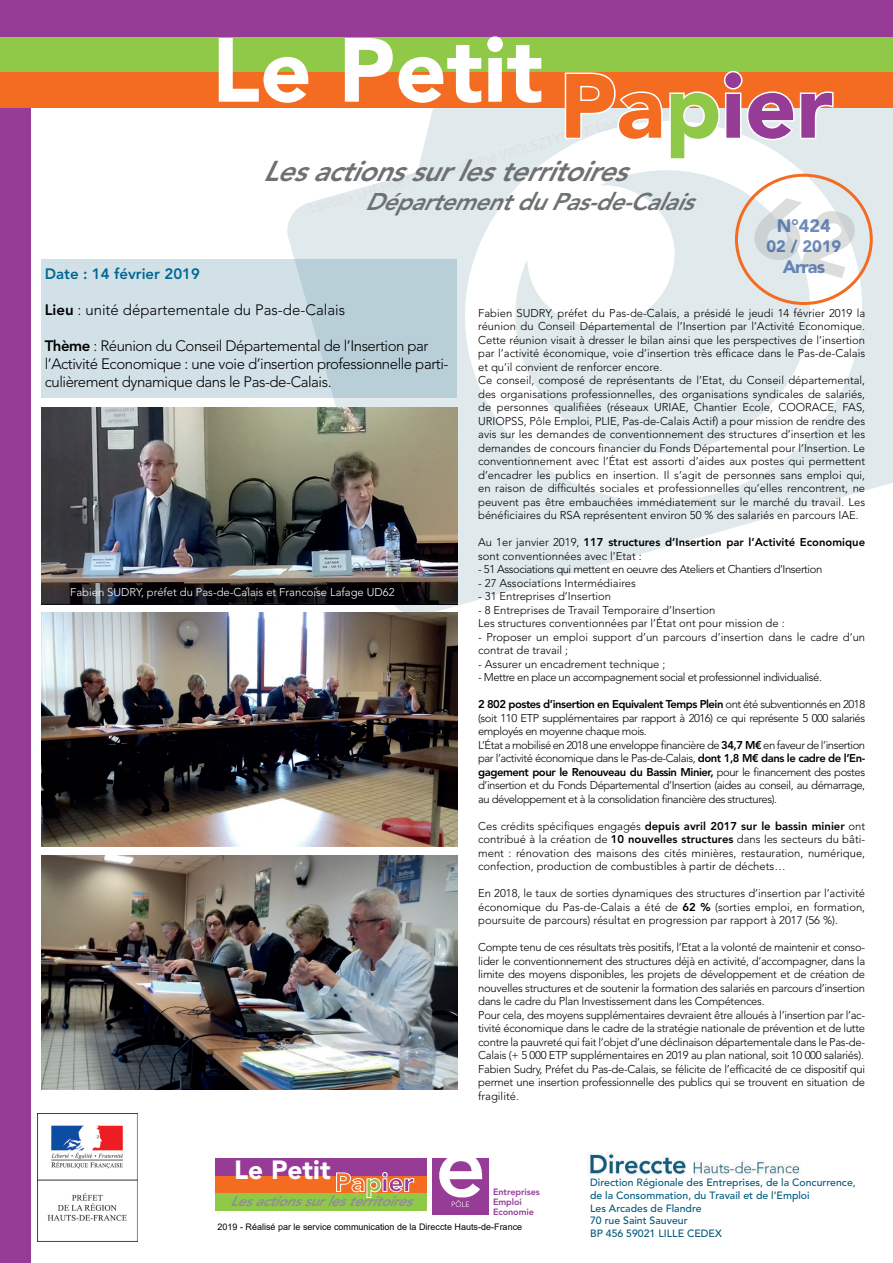
<style>
.page{position:relative;width:893px;height:1263px;background:#fff}
.page>*{position:absolute;margin:0;border:0;box-sizing:border-box;transform-origin:0 0}
.t1{font:900 90px "Avenir LT Std";color:#fff}
.t2{font:italic 800 28.5px "Avenir LT Std";color:#6e7173}
.t3{font:900 26.1px "Avenir LT Std";color:#fff}
.t4{font:900 26.1px "Avenir LT Std";color:#973c96}
.t5{font:italic 800 24px "Avenir LT Std";color:#6e7173}
.t6{font:900 18px "Avenir LT Std";letter-spacing:-.05em;color:#174895}
.t7{font:900 16.5px "Avenir LT Std";color:#174895}
.t8{font:300 15px/18px "Avenir LT Std";letter-spacing:-.03em;color:#000001}
.t9{font:300 15px "Avenir LT Std";color:#000001}
.t10{font:800 15px "Avenir LT Std";color:#006893}
.t11{font:italic 800 14.25px "Avenir LT Std";color:#8d8f92}
.t12{font:300 11.25px/13.5px "Avenir LT Std";color:#000001}
.t13{font:300 11.25px/13.5px "Avenir LT Std";letter-spacing:-.025em;color:#000001}
.t14{font:300 11.25px/13.5px "Avenir LT Std";letter-spacing:-.04em;color:#000001}
.t15{font:800 11.25px/13.5px "Avenir LT Std";color:#000001}
.t16{font:300 11.25px "Avenir LT Std";color:#fff}
.t17{font:500 10.5px/12.6px "Avenir LT Std";color:#00597d}
.t18{font:9px "Arial";color:#000001}
.t19{font:800 9px/9.8px "Avenir LT Std";letter-spacing:-.01em;color:#973c96}
.s1{color:#f36c21}
.s2{color:#90c848}
.s3{color:#973c96}
.s4{font-weight:800}
.s5{font-weight:300}
</style>
<div class="page">
<svg style="left:284px;top:108px;width:609px;height:511px;fill:#e0e9eb"></svg>
<svg style="left:511px;top:154px;width:315px;height:315px;fill:#e0e9eb"></svg>
<div style="left:42px;top:260px;width:415px;height:138px;background:linear-gradient(to right,#dbe7ee,#b7cfd7)"></div>
<img style="left:42px;top:612px;width:415px;height:235px">
<img style="left:42px;top:855px;width:415px;height:234px">
<div style="left:0;top:2px;width:30px;height:1261px;background:#973c96"></div>
<div style="left:0;top:0;width:893px;height:37px;background:#973c96"></div>
<div style="left:1px;top:37px;width:892px;height:35px;background:#90c848"></div>
<div style="left:1px;top:72px;width:892px;height:36px;background:#f36c21"></div>
<svg style="left:563px;top:70px;width:272px;height:91px"></svg>
<div style="left:735px;top:174px;width:138px;height:131px;border:3px solid #f36c21;border-radius:50%"></div>
<img style="left:38px;top:1113px;width:99px;height:128px">
<div style="left:215px;top:1176px;width:212px;height:17px;background:#f36c21"></div>
<div style="left:215px;top:1158px;width:212px;height:18px;background:#973c96"></div>
<div style="left:215px;top:1193px;width:212px;height:18px;background:#90c848"></div>
<svg style="left:336px;top:1172px;width:78px;height:26px"></svg>
<img style="left:588px;top:1152px;width:213px;height:24px">
<img style="left:432px;top:1159px;width:56px;height:55px">
<svg style="left:452px;top:1200px;width:17px;height:7px"></svg>
<img style="left:42px;top:407px;width:415px;height:197px">
<svg style="left:749px;top:192px;width:110px;height:86px"></svg>
<h1 class="t1" style="left:212px;top:16px;width:623px">Le Petit <span class="s1">Pa</span><span class="s2">p</span><span class="s3">ier</span></h1>
<h2 class="t2" style="left:263px;top:154px;width:377px">Lesactionssurlesterritoires</h2>
<h3 class="t5" style="left:365px;top:188px;width:339px">DépartementduPas-de-Calais</h3>
<h3 class="t10" style="left:45px;top:265px;width:157px">Date : 14 février 2019</h3>
<h3 class="t9" style="left:45px;top:301px;width:302px"><span class="s4">Lieu</span> : unité départementale du Pas-de-Calais</h3>
<h3 class="t8" style="left:45px;top:337px;width:405px"><span class="s4">Thème</span> : Réunion du Conseil Départemental de l’Insertion par l’Activité Economique : une voie d’insertion professionnelle parti&shy;culièrement dynamique dans le Pas-de-Calais.</h3>
<p class="t16" style="left:70px;top:586px;width:326px">Fabien SUDRY, préfet du Pas-de-Calais et Francoise Lafage UD62</p>
<h3 class="t6" style="left:777px;top:215px;width:55px">N°424</h3>
<h3 class="t7" style="left:766px;top:236px;width:77px">02 / 2019</h3>
<h3 class="t6" style="left:783px;top:256px;width:44px">Arras</h3>
<p class="t12" style="left:478px;top:306px;width:389px">Fabien SUDRY, préfet du Pas-de-Calais, a présidé le jeudi 14 février 2019 la réunion du Conseil Départemental de l’Insertion par l’Activité Economique.<br>Cette réunion visait à dresser le bilan ainsi que les perspectives de l’insertion par l’activité économique, voie d’insertion très efficace dans le Pas-de-Calais et qu’il convient de renforcer encore.<br>Ce conseil, composé de représentants de l’Etat, du Conseil départemental, des organisations professionnelles, des organisations syndicales de salariés, de personnes qualifiées (réseaux URIAE, Chantier Ecole, COORACE, FAS, URIOPSS, Pôle Emploi, PLIE, Pas-de-Calais Actif) a pour mission de rendre des avis sur les demandes de conventionnement des structures d’insertion et les demandes de concours financier du Fonds Départemental pour l’Insertion. Le conventionnement avec l’État est assorti d’aides aux postes qui permettent d’encadrer les publics en insertion. Il s’agit de personnes sans emploi qui, en raison de difficultés sociales et professionnelles qu’elles rencontrent, ne peuvent pas être embauchées immédiatement sur le marché du travail. Les bénéficiaires du RSA représentent environ 50 % des salariés en parcours IAE.</p>
<p class="t15" style="left:478px;top:535px;width:388px"><span class="s5">Au 1er janvier 2019,</span> 117 structures d’Insertion par l’Activité Economique <span class="s5">sont conventionnées avec l’Etat :</span></p>
<p class="t14" style="left:478px;top:562px;width:346px">- 51 Associations qui mettent en oeuvre des Ateliers et Chantiers d’Insertion</p>
<p class="t12" style="left:478px;top:576px;width:159px">- 27 Associations Intermédiaires</p>
<p class="t12" style="left:478px;top:589px;width:135px">- 31 Entreprises d’Insertion</p>
<p class="t12" style="left:478px;top:603px;width:308px">- 8 Entreprises de Travail Temporaire d’Insertion<br>Les structures conventionnées par l’État ont pour mission de :</p>
<p class="t12" style="left:478px;top:630px;width:388px">- Proposer un emploi support d’un parcours d’insertion dans le cadre d’un contrat de travail ;</p>
<p class="t12" style="left:478px;top:657px;width:189px">- Assurer un encadrement technique ;</p>
<p class="t14" style="left:478px;top:670px;width:345px">- Mettre en place un accompagnement social et professionnel individualisé.</p>
<p class="t14" style="left:478px;top:697px;width:389px"><span class="s4">2 802 postes d’insertion en Equivalent Temps Plein</span> ont été subventionnés en 2018 (soit 110 ETP supplémentaires par rapport à 2016) ce qui représente 5 000 salariés employés en moyenne chaque mois.<br>L’État a mobilisé en 2018 une enveloppe financière de <span class="s4">34,7 M€</span> en faveur de l’insertion par l’activité économique dans le Pas-de-Calais, <span class="s4">dont 1,8 M€ dans le cadre de l’En&shy;gagement pour le Renouveau du Bassin Minier,</span> pour le financement des postes d’insertion et du Fonds Départemental d’Insertion (aides au conseil, au démarrage, au développement et à la consolidation financière des structures).</p>
<p class="t12" style="left:478px;top:819px;width:389px;text-align:justify">Ces crédits spécifiques engagés <span class="s4">depuis avril 2017 sur le bassin minier</span> ont contribué à la création de <span class="s4">10 nouvelles structures</span> dans les secteurs du bâti&shy;ment : rénovation des maisons des cités minières, restauration, numérique, confection, production de combustibles à partir de déchets…</p>
<p class="t12" style="left:478px;top:886px;width:389px;text-align:justify">En 2018, le taux de sorties dynamiques des structures d’insertion par l’activité économique du Pas-de-Calais a été de <span class="s4">62 %</span> (sorties emploi, en formation, poursuite de parcours) résultat en progression par rapport à 2017 (56 %).</p>
<p class="t13" style="left:478px;top:940px;width:389px">Compte tenu de ces résultats très positifs, l’Etat a la volonté de maintenir et conso&shy;lider le conventionnement des structures déjà en activité, d’accompagner, dans la limite des moyens disponibles, les projets de développement et de création de nouvelles structures et de soutenir la formation des salariés en parcours d’insertion dans le cadre du Plan Investissement dans les Compétences.<br>Pour cela, des moyens supplémentaires devraient être alloués à l’insertion par l’ac&shy;tivité économique dans le cadre de la stratégie nationale de prévention et de lutte contre la pauvreté qui fait l’objet d’une déclinaison départementale dans le Pas-de-Calais (+ 5 000 ETP supplémentaires en 2019 au plan national, soit 10 000 salariés).<br>Fabien Sudry, Préfet du Pas-de-Calais, se félicite de l’efficacité de ce dispositif qui permet une insertion professionnelle des publics qui se trouvent en situation de fragilité.</p>
<h3 class="t3" style="left:234px;top:1154px;width:98px">Le Petit</h3>
<h3 class="t4" style="left:335px;top:1166px;width:81px"><span class="s1">Pa</span><span class="s2">p</span>ier</h3>
<p class="t11" style="left:230px;top:1192px;width:189px">Lesactionssurlesterritoires</p>
<p class="t19" style="left:493px;top:1187px;width:48px">Entreprises<br>Emploi<br>Economie</p>
<p class="t18" style="left:218px;top:1220px;width:306px">2019 - Réalisé par le service communication de la Direccte Hauts-de-France</p>
<p class="t17" style="left:590px;top:1177px;width:267px">Direction Régionale des Entreprises, de la Concurrence, de la Consommation, du Travail et de l’Emploi<br>Les Arcades de Flandre<br>70 rue Saint Sauveur<br>BP 456 59021 LILLE CEDEX</p>
</div>
